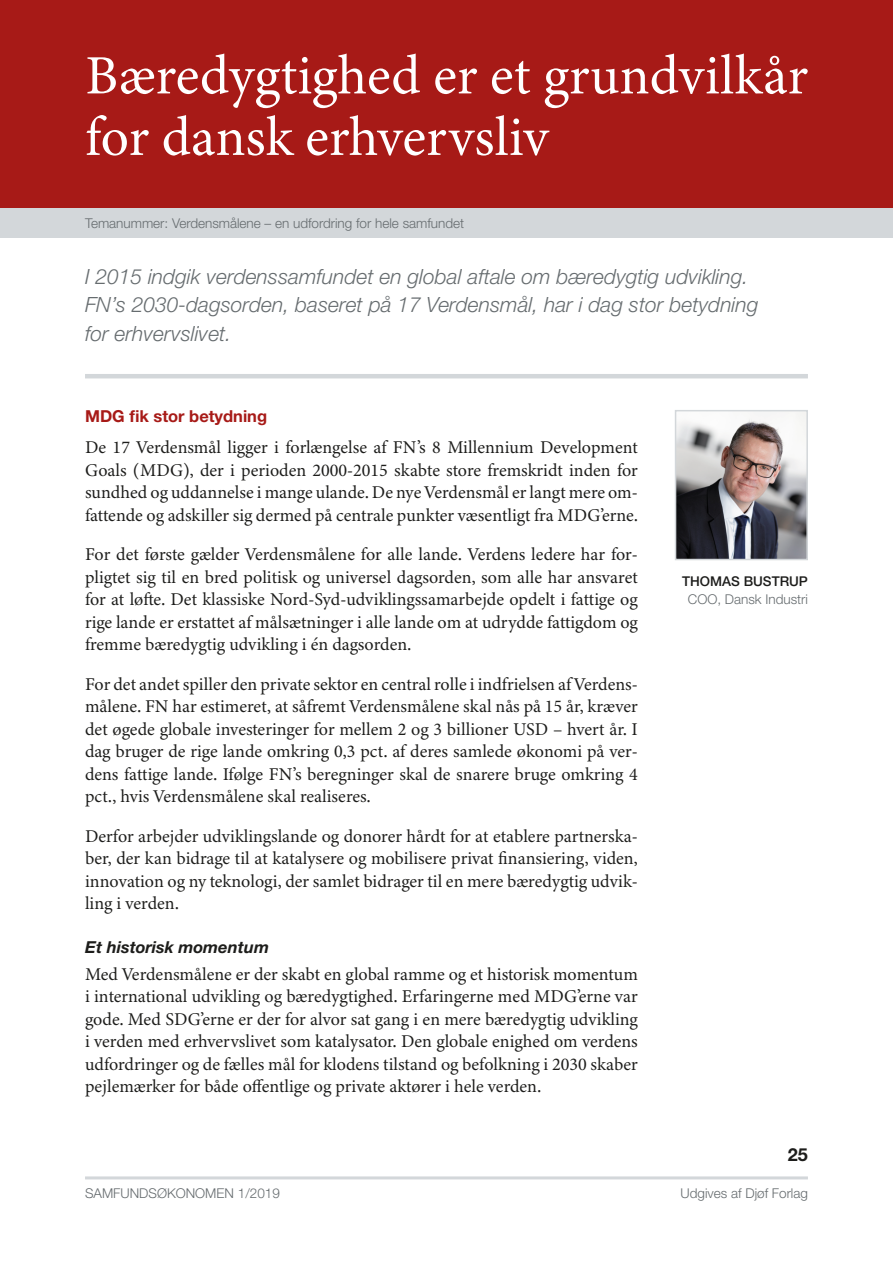
<style>
.page{position:relative;width:893px;height:1263px;background:#fff}
.page>*{position:absolute;margin:0;border:0;box-sizing:border-box;transform-origin:0 0}
.t1{font:55.5px/61.5px "Minion 3";color:#fff}
.t2{font:italic 300 21px/28.5px "Helvetica Neue LT Std";color:#666c6f}
.t3{font:18px/22.5px "Minion 3";color:#1d1d1b;text-align:justify}
.t4{font:700 18px "Helvetica Neue LT Std";color:#1d1d1b}
.t5{font:700 16.5px "Helvetica Neue LT Std";color:#a71a17}
.t6{font:italic 700 16.5px "Helvetica Neue LT Std";color:#1d1d1b}
.t7{font:300 13.5px "Helvetica Neue LT Std";color:#666c6f}
.t8{font:500 13.5px "Helvetica Neue LT Std";color:#1d1d1b}
</style>
<div class="page">
<div style="left:0;top:0;width:893px;height:213px;background:#a71a17"></div>
<div style="left:0;top:208px;width:893px;height:30px;background:#d3d7da"></div>
<hr style="left:85px;top:1176px;width:723px;height:3px;background:#d3d7da">
<img style="left:678px;top:413px;width:127px;height:144px">
<div style="left:675px;top:410px;width:133px;height:150px;border:2px solid #d3d7da"></div>
<hr style="left:85px;top:374px;width:723px;height:4px;background:#d3d7da">
<h1 class="t1" style="left:85px;top:44px;width:724px">Bæredygtighed er et grundvilkår for dansk erhvervsliv</h1>
<p class="t7" style="left:85px;top:215px;width:381px">Temanummer: Verdensmålene – en udfordring for hele samfundet</p>
<p class="t2" style="left:85px;top:262px;width:675px">I 2015 indgik verdenssamfundet en global aftale om bæredygtig udvikling.<br>FN’s 2030-dagsorden, baseret på 17 Verdensmål, har i dag stor betydning for erhvervslivet.</p>
<p class="t5" style="left:85px;top:406px;width:184px">MDG fik stor betydning</p>
<p class="t3" style="left:85px;top:436px;width:554px">De 17 Verdensmål ligger i forlængelse af FN’s 8 Millennium Development Goals (MDG), der i perioden 2000-2015 skabte store fremskridt inden for sundhed og uddannelse i mange ulande. De nye Verdensmål er langt mere om&shy;fattende og adskiller sig dermed på centrale punkter væsentligt fra MDG’erne.</p>
<p class="t3" style="left:85px;top:543px;width:554px">For det første gælder Verdensmålene for alle lande. Verdens ledere har for&shy;pligtet sig til en bred politisk og universel dagsorden, som alle har ansvaret for at løfte. Det klassiske Nord-Syd-udviklingssamarbejde opdelt i fattige og rige lande er erstattet af målsætninger i alle lande om at udrydde fattigdom og fremme bæredygtig udvikling i én dagsorden.</p>
<p class="t3" style="left:85px;top:672px;width:554px">For det andet spiller den private sektor en central rolle i indfrielsen af Verdens&shy;målene. FN har estimeret, at såfremt Verdensmålene skal nås på 15 år, kræver det øgede globale investeringer for mellem 2 og 3 billioner USD – hvert år. I dag bruger de rige lande omkring 0,3 pct. af deres samlede økonomi på ver&shy;dens fattige lande. Ifølge FN’s beregninger skal de snarere bruge omkring 4 pct., hvis Verdensmålene skal realiseres.</p>
<p class="t3" style="left:85px;top:824px;width:554px">Derfor arbejder udviklingslande og donorer hårdt for at etablere partnerska&shy;ber, der kan bidrage til at katalysere og mobilisere privat finansiering, viden, innovation og ny teknologi, der samlet bidrager til en mere bæredygtig udvik&shy;ling i verden.</p>
<p class="t6" style="left:85px;top:937px;width:185px">Et historisk momentum</p>
<p class="t3" style="left:85px;top:962px;width:554px">Med Verdensmålene er der skabt en global ramme og et historisk momentum i international udvikling og bæredygtighed. Erfaringerne med MDG’erne var gode. Med SDG’erne er der for alvor sat gang i en mere bæredygtig udvikling i verden med erhvervslivet som katalysator. Den globale enighed om verdens udfordringer og de fælles mål for klodens tilstand og befolkning i 2030 skaber pejlemærker for både offentlige og private aktører i hele verden.</p>
<p class="t8" style="left:682px;top:573px;width:127px">THOMAS BUSTRUP</p>
<p class="t7" style="left:688px;top:590px;width:122px">COO, Dansk Industri</p>
<p class="t4" style="left:788px;top:1143px;width:22px">25</p>
<p class="t7" style="left:85px;top:1185px;width:196px">SAMFUNDSØKONOMEN 1/2019</p>
<p class="t7" style="left:681px;top:1185px;width:129px">Udgives af Djøf Forlag</p>
</div>
